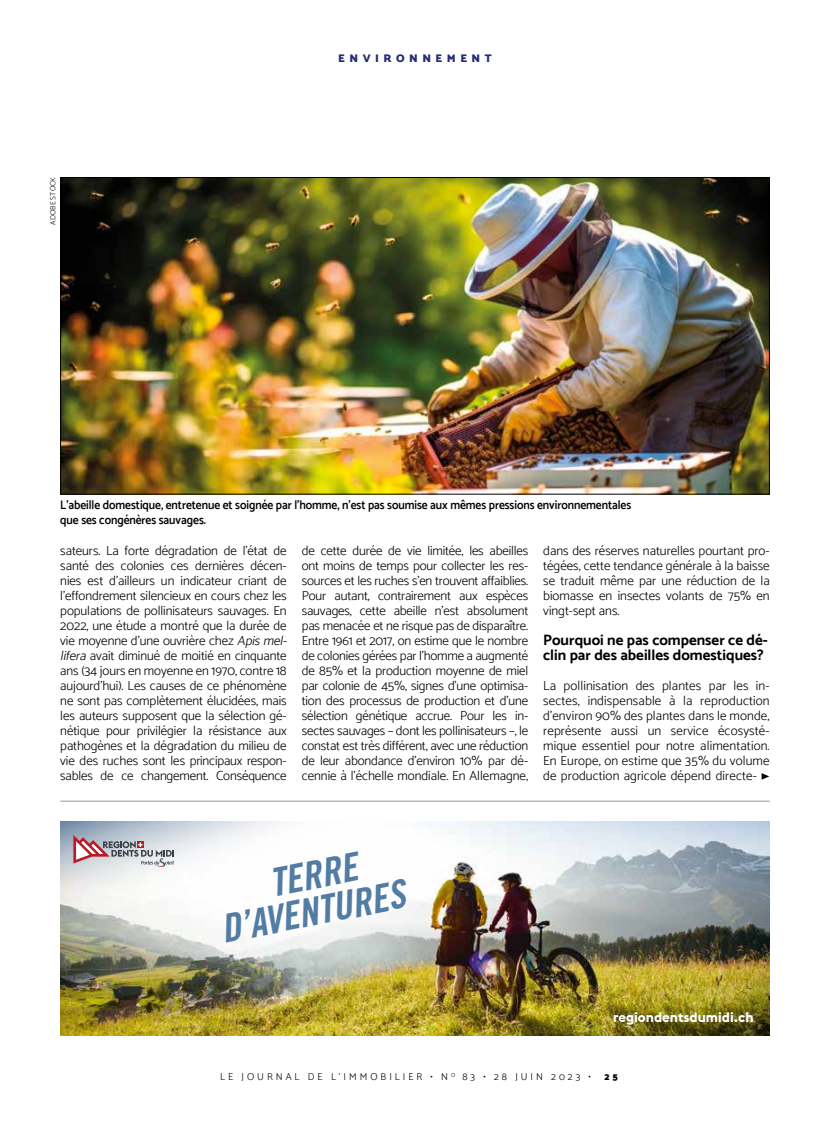
<style>
.page{position:relative;width:830px;height:1134px;background:#fff}
.page>*{position:absolute;margin:0;border:0;box-sizing:border-box;transform-origin:0 0}
.t1{font:39px/36.1px "Trade Gothic LT Std Bd Cn 20 Obl";color:#527ca3;text-align:center}
.t2{font:700 15px/15px "Catamaran";color:#000}
.t3{font:700 13.75px "Euclid Flex";color:#fff}
.t4{font:300 13.12px/15px "Catamaran";letter-spacing:-.005em;color:#000;text-align:justify}
.t5{font:600 12.5px/15px "Catamaran";letter-spacing:-.005em;color:#000;scale:.92 1}
.t6{font:900 11.25px "Catamaran";letter-spacing:.4em;color:#232c77}
.t7{font:300 10px "Catamaran";letter-spacing:.3em;color:#000}
.t8{font:900 10px "Catamaran";color:#000}
.t9{font:300 7.5px "Catamaran";letter-spacing:.01em;color:#000}
.s1{font-style:italic}
</style>
<div class="page">
<hr style="left:60px;top:801px;width:709px;height:1px;background:#979696">
<img style="left:62px;top:179px;width:705px;height:313px">
<img style="left:60px;top:821px;width:709px;height:215px">
<img style="left:461px;top:930px;width:308px;height:106px">
<svg style="left:60px;top:821px;width:315px;height:108px"></svg>
<svg style="left:761px;top:773px;width:8px;height:7px"></svg>
<p class="t9" style="left:48px;top:225px;width:49px;rotate:-90deg">ADOBE STOCK</p>
<p class="t6" style="left:338px;top:51px;width:155px">ENVIRONNEMENT</p>
<p class="t5" style="left:60px;top:497px;width:621px">L’abeille domestique, entretenue et soignée par l’homme, n’est pas soumise aux mêmes pressions environnementales que ses congénères sauvages.</p>
<p class="t4" style="left:60px;top:543px;width:232px;text-align:left">sateurs. La forte dégradation de l’état de santé des colonies ces dernières décen&shy;nies est d’ailleurs un indicateur criant de l’effondrement silencieux en cours chez les populations de pollinisateurs sauvages. En 2022, une étude a montré que la durée de vie moyenne d’une ouvrière chez <span class="s1">Apismel&shy;lifera</span>avait diminué de moitié en cinquante ans (34 jours en moyenne en 1970, contre 18 aujourd’hui). Les causes de ce phénomène ne sont pas complètement élucidées, mais les auteurs supposent que la sélection gé&shy;nétique pour privilégier la résistance aux pathogènes et la dégradation du milieu de vie des ruches sont les principaux respon&shy;sables de ce changement. Conséquence</p>
<p class="t4" style="left:301px;top:543px;width:228px">de cette durée de vie limitée, les abeilles ont moins de temps pour collecter les res&shy;sources et les ruches s’en trouvent affaiblies.<br>Pour autant, contrairement aux espèces sauvages, cette abeille n’est absolument pas menacée et ne risque pas de disparaître.<br>Entre 1961 et 2017, on estime que le nombre de colonies gérées par l’homme a augmenté de 85% et la production moyenne de miel par colonie de 45%, signes d’une optimisa&shy;tion des processus de production et d’une sélection génétique accrue. Pour les in&shy;sectes sauvages – dont les pollinisateurs –, le constat est très différent, avec une réduction de leur abondance d’environ 10% par dé&shy;cennie à l’échelle mondiale. En Allemagne,</p>
<p class="t4" style="left:543px;top:543px;width:228px">dans des réserves naturelles pourtant pro&shy;tégées, cette tendance générale à la baisse se traduit même par une réduction de la biomasse en insectes volants de 75% en vingt-sept ans.</p>
<p class="t2" style="left:543px;top:632px;width:226px">Pourquoi ne pas compenser ce dé&shy;clin par des abeilles domestiques?</p>
<p class="t4" style="left:543px;top:678px;width:228px">La pollinisation des plantes par les in&shy;sectes, indispensable à la reproduction d’environ 90% des plantes dans le monde, représente aussi un service écosysté&shy;mique essentiel pour notre alimentation.<br>En Europe, on estime que 35% du volume de production agricole dépend directe-</p>
<h1 class="t1" style="left:211px;top:877px;width:188px;rotate:-11deg">TERRE<br>D’AVENTURES</h1>
<p class="t3" style="left:613px;top:1009px;width:142px">regiondentsdumidi.ch</p>
<p class="t7" style="left:220px;top:1071px;width:372px">LE JOURNAL DE L’IMMOBILIER • N <sup>O</sup> 83 • 28 JUIN 2023 •</p>
<p class="t8" style="left:604px;top:1071px;width:15px">2 5</p>
</div>
